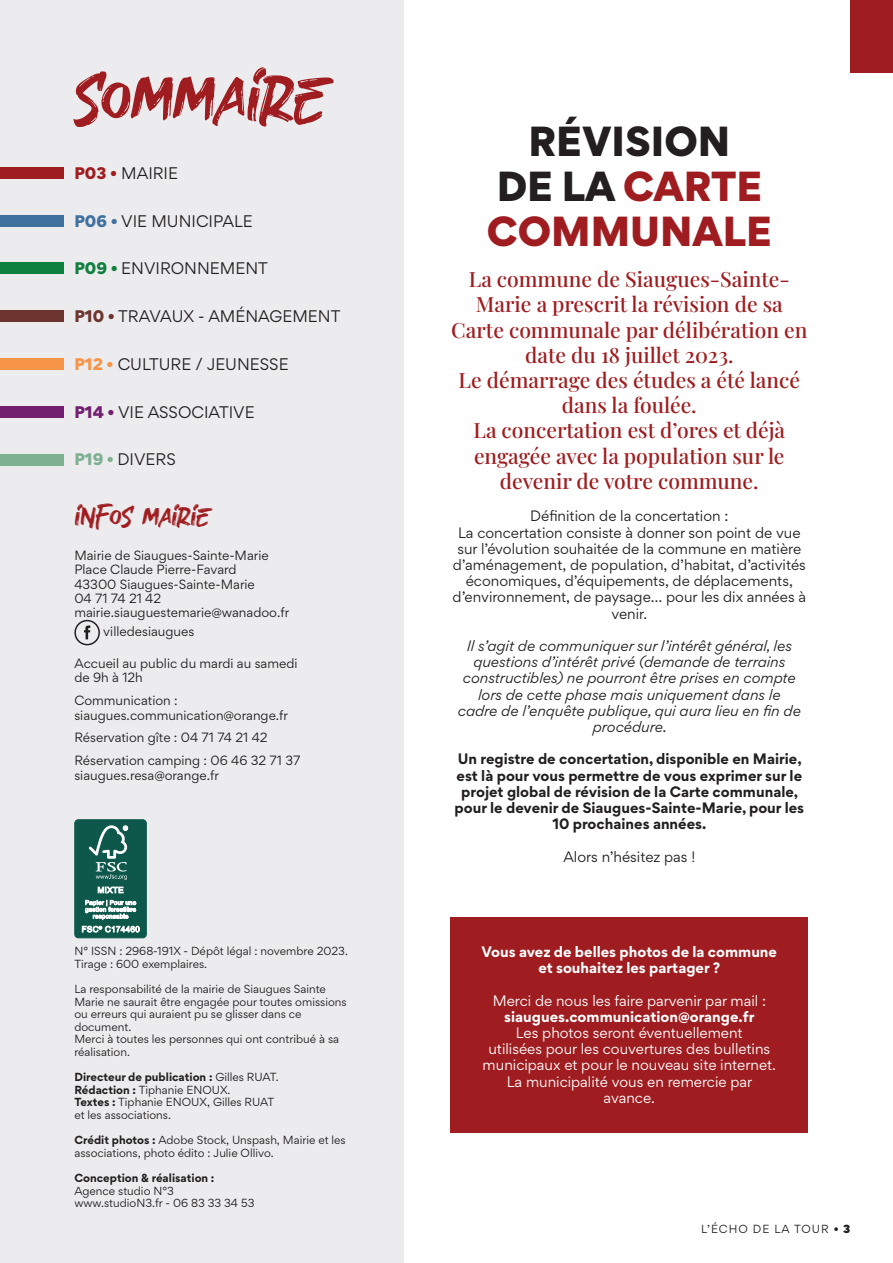
<style>
.page{position:relative;width:893px;height:1263px;background:#fff}
.page>*{position:absolute;margin:0;border:0;box-sizing:border-box;transform-origin:0 0}
.t1{font:75px "Grotters";letter-spacing:-.015em;color:#9f1d20}
.t2{font:900 37.5px/45px "Gordita";color:#9f1d20;text-align:center}
.t3{font:30px "Grotters";letter-spacing:-.01em;color:#9f1d20}
.t4{font:500 21px/25.2px "Playfair Display";color:#9f1d20;text-align:center}
.t5{font:15px "Gordita";color:#231f20}
.t6{font:900 15px "Gordita";color:#6d3530}
.t7{font:13.5px/16.2px "Gordita";color:#231f20;text-align:center}
.t8{font:italic 13.5px/16.2px "Gordita";color:#231f20;text-align:center}
.t9{font:700 13.5px/16.2px "Gordita";color:#231f20;text-align:center}
.t10{font:13.5px/16.2px "Gordita";color:#fff;text-align:center}
.t11{font:700 13.5px/16.2px "Gordita";color:#fff;text-align:center}
.t12{font:12px/14.4px "Gordita";color:#231f20}
.t13{font:10.5px/12.6px "Gordita";color:#231f20}
.t14{font:700 10.5px "Gordita";color:#231f20}
.t15{font:10.5px "Gordita";letter-spacing:.1em;color:#231f20}
.s1{font-weight:900;color:#9f1d20}
.s2{font-weight:900;color:#40709e}
.s3{font-weight:900;color:#10803f}
.s4{font-weight:400;color:#231f20}
.s5{font-weight:900;color:#f79447}
.s6{font-weight:900;color:#721f70}
.s7{font-weight:900;color:#80b092}
.s8{font-weight:400}
.s9{font-weight:700}
.s10{color:#231f20}
.s11{font-weight:900}
</style>
<div class="page">
<div style="left:850px;top:0;width:43px;height:72px;background:#9f1d20"></div>
<div style="left:0;top:0;width:404px;height:1263px;background:#ececee"></div>
<div style="left:0;top:167px;width:64px;height:12px;background:#9f1d20"></div>
<div style="left:0;top:215px;width:64px;height:11px;background:#40709e"></div>
<div style="left:0;top:263px;width:64px;height:11px;background:#10803f"></div>
<div style="left:0;top:310px;width:64px;height:12px;background:#6d3530"></div>
<div style="left:0;top:358px;width:64px;height:12px;background:#f79447"></div>
<div style="left:0;top:406px;width:64px;height:12px;background:#721f70"></div>
<div style="left:0;top:454px;width:64px;height:11px;background:#80b092"></div>
<svg style="left:84px;top:625px;width:6px;height:14px"></svg>
<div style="left:74px;top:620px;width:26px;height:25px;border:2px solid #231f20;border-radius:50%"></div>
<div style="left:75px;top:820px;width:71px;height:118px;background:#0d584b;border-radius:4px"></div>
<div style="left:74px;top:819px;width:73px;height:119px;border:1px solid #0d584b;border-radius:4px"></div>
<svg style="left:89px;top:825px;width:39px;height:55px"></svg>
<svg style="left:98px;top:886px;width:25px;height:7px"></svg>
<svg style="left:85px;top:900px;width:51px;height:20px"></svg>
<svg style="left:82px;top:926px;width:58px;height:6px"></svg>
<div style="left:451px;top:917px;width:357px;height:216px;background:#9f1d20"></div>
<h1 class="t1" style="left:74px;top:60px;width:256px">SOMMAIRE</h1>
<h3 class="t5" style="left:74px;top:162px;width:57px"><span class="s1">P03 •</span> MAIRIE</h3>
<h3 class="t5" style="left:74px;top:210px;width:88px"><span class="s2">P06 •</span> VIE MUNICI</h3>
<h3 class="t5" style="left:213px;top:210px;width:21px">PALE</h3>
<h3 class="t5" style="left:74px;top:257px;width:123px"><span class="s3">P09 •</span> ENVIRONNEMENT</h3>
<h3 class="t6" style="left:74px;top:304px;width:56px">P10 • <span class="s4">TRA</span></h3>
<h3 class="t5" style="left:150px;top:305px;width:109px">VAUX - AM éNAGEMENT</h3>
<h3 class="t5" style="left:74px;top:353px;width:55px"><span class="s5">P12 •</span> CULTURE</h3>
<h3 class="t5" style="left:196px;top:353px;width:23px">/ JEUNESSE</h3>
<h3 class="t5" style="left:74px;top:401px;width:85px"><span class="s6">P14 •</span> VIE ASS</h3>
<h3 class="t5" style="left:178px;top:401px;width:23px">OCIATI</h3>
<h3 class="t5" style="left:233px;top:401px;width:20px">VE</h3>
<h3 class="t5" style="left:74px;top:449px;width:103px"><span class="s7">P19 •</span> D ivers</h3>
<h3 class="t3" style="left:74px;top:501px;width:137px">INFOS MAIRIE</h3>
<p class="t12" style="left:74px;top:548px;width:216px">Mairie de Siaugues-Sainte-Marie<br>Place Claude Pierre-Favard<br>43300 Siaugues-Sainte-M arie<br>04 71 74 21 42 mairie.siauguestemarie@wanadoo.fr</p>
<p class="t12" style="left:103px;top:624px;width:93px">villedesiaugues</p>
<p class="t12" style="left:74px;top:656px;width:225px">Accueil au public du mardi au samedi de 9h à 12h</p>
<p class="t12" style="left:74px;top:693px;width:215px">Communication : siaugues.communication@orange.fr</p>
<p class="t12" style="left:74px;top:726px;width:227px;line-height:23px">Réservation gîte : 04 71 74 21 42<br>Réservation camping : 06 46 32 71 37</p>
<p class="t12" style="left:74px;top:768px;width:146px">siaugues.resa@orange.fr</p>
<p class="t13" style="left:74px;top:944px;width:275px;text-indent:45px">: 2968-191X - Dépôt légal : novembre 2023.<br>Tirage : 600 exemplaires.</p>
<p class="t13" style="left:74px;top:982px;width:274px">La responsabilité de la mairie de Siaugues Sainte<br>M arie ne saurait être engagée pour toutes omissions ou erreurs qui auraient pu se glisser dans ce document.<br>M erci à toutes les personnes qui ont contribué à sa réalisation.</p>
<p class="t14" style="left:74px;top:1069px;width:181px">Directeur de publication : <span class="s8">Gilles RUAT</span></p>
<p class="t13" style="left:276px;top:1070px;width:4px">.</p>
<p class="t13" style="left:74px;top:1083px;width:179px"><span class="s9">Rédaction :</span> Tiphanie EN OUX.<br><span class="s9">Textes :</span> Tiphanie EN OUX, Gilles RUAT et les associations.</p>
<p class="t13" style="left:74px;top:1133px;width:273px"><span class="s9">Crédit photos :</span> Adobe Stock, U nspash, M airie et les associations, photo édito : J ulie Ollivo.</p>
<p class="t14" style="left:74px;top:1169px;width:142px">Conception &amp; réalisation :</p>
<p class="t13" style="left:74px;top:1184px;width:182px">Agence studio N °3<br>www.studioN 3.fr - 06 83 33 34 53</p>
<p class="t13" style="left:74px;top:944px;width:23px">N° ISSN</p>
<h2 class="t2" style="left:487px;top:117px;width:286px"><span class="s10">RÉVISION<br>DE LA</span> CARTE<br>COMMUNALE</h2>
<p class="t4" style="left:451px;top:265px;width:358px">La commune de Siaugues-Sainte-<br>Marie a prescrit la révision de sa<br>Carte communale par délibération en date du 18 juillet 2023.<br>Le démarrage des études a été lancé dans la foulée.<br>La concertation est d’ores et déjà engagée avec la population sur le devenir de votre commune.</p>
<p class="t7" style="left:453px;top:508px;width:355px">Définition de la concertation :<br>La concertation consiste à donner son point de vue sur l’évolution souhaitée de la commune en matière d’aménagement, de population, d’habitat, d’activités économiques, d’équipements, de déplacements, d’environnement, de paysage… pour les dix années à venir.</p>
<p class="t8" style="left:458px;top:637px;width:345px">Il s’agit de communiquer sur l’intérêt général, les questions d’intérêt privé (demande de terrains constructibles) ne pourront être prises en compte lors de cette phase mais uniquement dans le cadre de l’enquête publique, qui aura lieu en fin de procédure.</p>
<p class="t9" style="left:455px;top:751px;width:351px">U n registre de concertation, disponible en Mairie, est là pour vous permettre de vous exprimer sur le projet global de révision de la Carte communale, pour le devenir de Siaugues-Sainte-Marie, pour les 10 prochaines années.</p>
<p class="t7" style="left:563px;top:848px;width:133px">Alors n’hésitez pas !</p>
<p class="t11" style="left:482px;top:943px;width:297px">Vous avez de belles photos de la commune et souhaitez les partager ?</p>
<p class="t10" style="left:493px;top:992px;width:275px">Merci de nous les faire parvenir par mail :</p>
<p class="t11" style="left:504px;top:1008px;width:252px">siaugues.communication@orange.fr</p>
<p class="t10" style="left:483px;top:1024px;width:295px">Les photos seront éventuellement<br>utilisées pour les couvertures des bulletins municipaux et pour le nouveau site internet.<br>La municipalité vous en remercie par avance.</p>
<p class="t15" style="left:701px;top:1221px;width:151px">l’écho de la tour <span class="s11">• 3</span></p>
</div>
